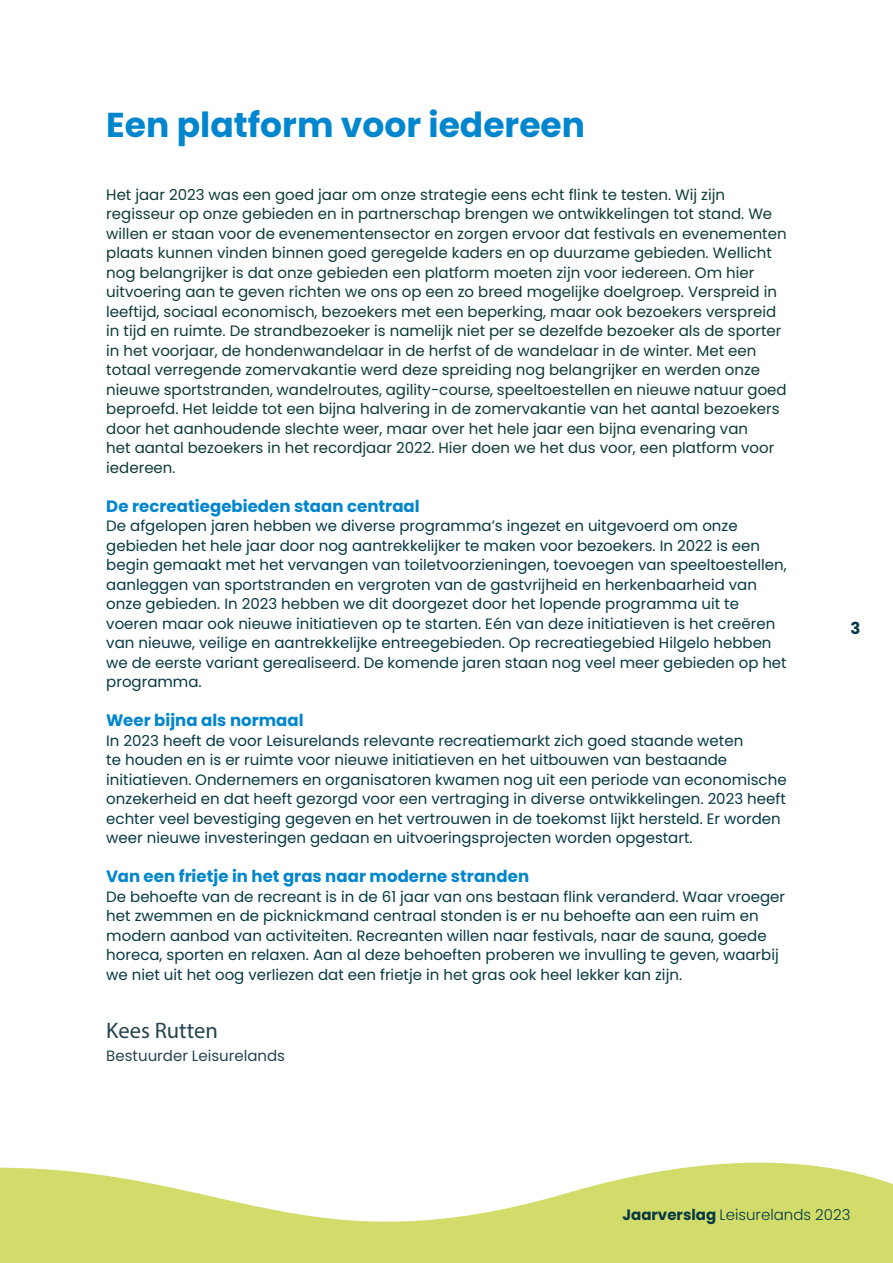
<style>
.page{position:relative;width:893px;height:1263px;background:#fff}
.page>*{position:absolute;margin:0;border:0;box-sizing:border-box;transform-origin:0 0}
.t1{font:700 34.5px "Poppins";color:#0086ce}
.t2{font:22.5px "Myriad Pro";color:#24444f}
.t3{font:700 16.5px "Poppins";letter-spacing:.005em;color:#0086ce}
.t4{font:700 16.5px "Poppins";color:#063944}
.t5{font:15px/19.5px "Poppins";color:#063944}
.t6{font:15px/19.5px "Poppins";color:#0d3b37}
.t7{font:300 15px "Poppins";color:#063944}
.t8{font:15px "Poppins";color:#24444f}
.s1{font-size:14.25px}
.s2{font-weight:700}
</style>
<div class="page">
<svg style="left:0;top:1162px;width:893px;height:101px;fill:#d2dc6a"></svg>
<h1 class="t1" style="left:106px;top:104px;width:480px">Een platform voor iedereen</h1>
<p class="t6" style="left:106px;top:185px;width:682px">Het jaar 2023 was een goed jaar om onze strategie eens echt flink te testen. Wij zijn regisseur op onze gebieden en in partnerschap brengen we ontwikkelingen tot stand. We willen er staan voor de evenementensector en zorgen ervoor dat festivals en evenementen plaats kunnen vinden binnen goed geregelde kaders en op duurzame gebieden. Wellicht nog belangrijker is dat onze gebieden een platform moeten zijn voor iedereen. Om hier uitvoering aan te geven richten we ons op een zo breed mogelijke doelgroep. Verspreid in leeftijd, sociaal economisch, bezoekers met een beperking, maar ook bezoekers verspreid in tijd en ruimte. De strandbezoeker is namelijk niet per se dezelfde bezoeker als de sporter in het voorjaar, de hondenwandelaar in de herfst of de wandelaar in de winter. Met een totaal verregende zomervakantie werd deze spreiding nog belangrijker en werden onze nieuwe sportstranden, wandelroutes, agility-course, speeltoestellen en nieuwe natuur goed beproefd. Het leidde tot een bijna halvering in de zomervakantie van het aantal bezoekers door het aanhoudende slechte weer, maar over het hele jaar een bijna evenaring van<br>het aantal bezoekers in het recordjaar 2022. Hier doen we het dus voor, een platform voor iedereen<span class="s1">.</span></p>
<p class="t3" style="left:106px;top:496px;width:315px">De recreatiegebieden staan centraal</p>
<p class="t5" style="left:106px;top:516px;width:682px">De afgelopen jaren hebben we diverse programma’s ingezet en uitgevoerd om onze gebieden het hele jaar door nog aantrekkelijker te maken voor bezoekers. In 2022 is een begin gemaakt met het vervangen van toiletvoorzieningen, toevoegen van speeltoestellen, aanleggen van sportstranden en vergroten van de gastvrijheid en herkenbaarheid van onze gebieden. In 2023 hebben we dit doorgezet door het lopende programma uit te voeren maar ook nieuwe initiatieven op te starten. Eén van deze initiatieven is het creëren van nieuwe, veilige en aantrekkelijke entreegebieden. Op recreatiegebied Hilgelo hebben we de eerste variant gerealiseerd. De komende jaren staan nog veel meer gebieden op het programma.</p>
<p class="t3" style="left:106px;top:711px;width:199px">Weer bijna als normaal</p>
<p class="t5" style="left:106px;top:731px;width:682px">In 2023 heeft de voor Leisurelands relevante recreatiemarkt zich goed staande weten<br>te houden en is er ruimte voor nieuwe initiatieven en het uitbouwen van bestaande initiatieven. Ondernemers en organisatoren kwamen nog uit een periode van economische onzekerheid en dat heeft gezorgd voor een vertraging in diverse ontwikkelingen. 2023 heeft echter veel bevestiging gegeven en het vertrouwen in de toekomst lijkt hersteld. Er worden weer nieuwe investeringen gedaan en uitvoeringsprojecten worden opgestart.</p>
<p class="t3" style="left:106px;top:867px;width:424px">Van een frietje in het gras naar moderne stranden</p>
<p class="t5" style="left:106px;top:887px;width:680px">De behoefte van de recreant is in de 61 jaar van ons bestaan flink veranderd. Waar vroeger het zwemmen en de picknickmand centraal stonden is er nu behoefte aan een ruim en modern aanbod van activiteiten. Recreanten willen naar festivals, naar de sauna, goede horeca, sporten en relaxen. Aan al deze behoeften proberen we invulling te geven, waarbij we niet uit het oog verliezen dat een frietje in het gras ook heel lekker kan zijn.</p>
<h2 class="t2" style="left:106px;top:1017px;width:113px">Kees Rutten</h2>
<p class="t8" style="left:106px;top:1047px;width:180px">Bestuurder Leisurelands</p>
<p class="t4" style="left:850px;top:619px;width:11px">3</p>
<p class="t7" style="left:622px;top:1206px;width:229px"><span class="s2">Jaarverslag</span> Leisurelands 2023</p>
</div>
